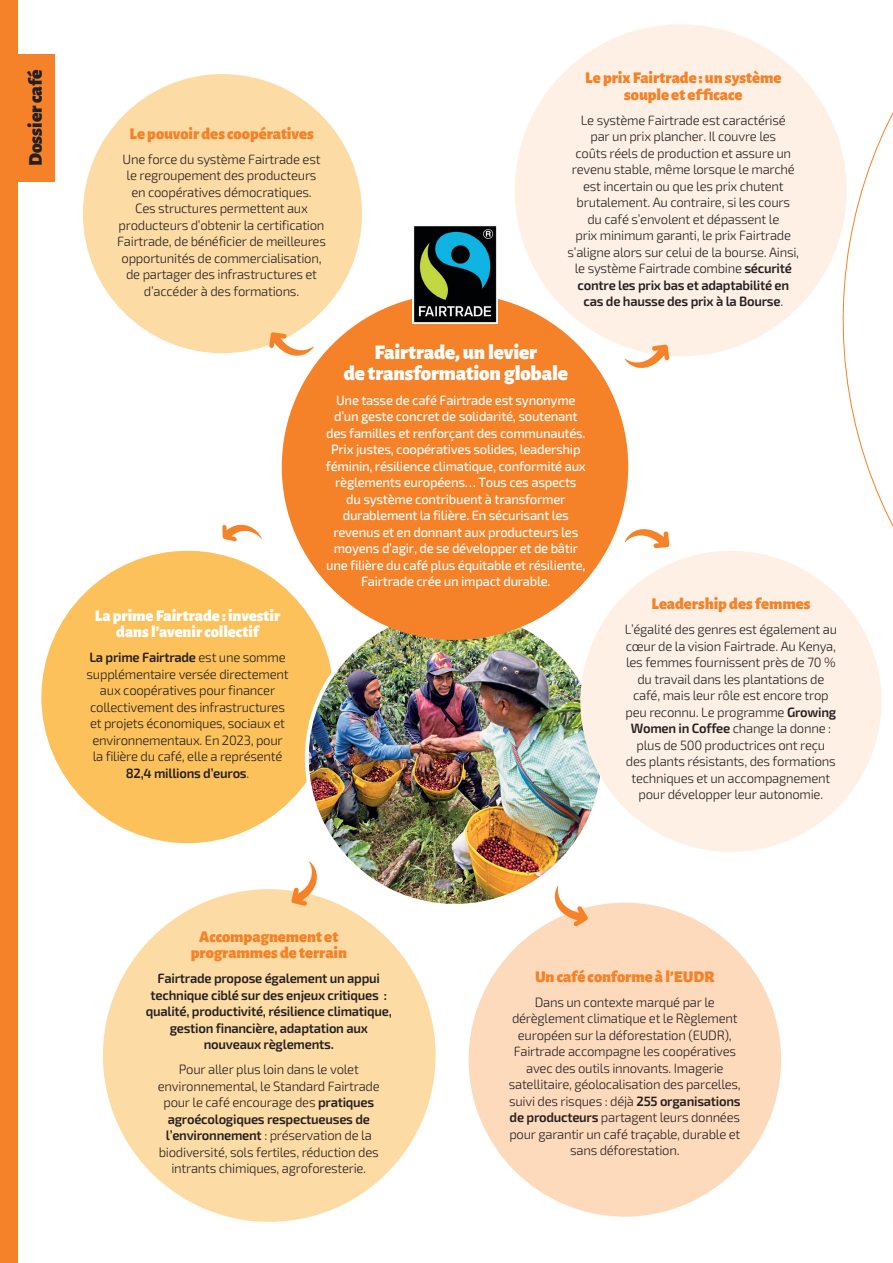
<style>
.page{position:relative;width:893px;height:1263px;background:#fff}
.page>*{position:absolute;margin:0;border:0;box-sizing:border-box;transform-origin:0 0}
.t1{font:900 21px/21px "Alegreya Sans";letter-spacing:-.01em;color:#fff;text-align:center}
.t2{font:900 19.5px "Alegreya Sans";color:#231f20}
.t3{font:900 16.5px/16.5px "Alegreya Sans";letter-spacing:-.005em;color:#f58229;text-align:center}
.t4{font:900 16.5px/16.5px "Alegreya Sans";letter-spacing:-.005em;color:#fff;text-align:center}
.t5{font:300 13.5px/16.5px "Exo 2";letter-spacing:-.02em;color:#231f20;text-align:center}
.t6{font:500 13.5px/16.5px "Exo 2";letter-spacing:-.02em;color:#fff;text-align:center}
.t7{font:600 13.5px/16.5px "Exo 2";letter-spacing:-.02em;color:#231f20;text-align:center}
.s1{font-weight:600}
</style>
<div class="page">
<div style="left:41px;top:551px;width:293px;height:292px;background:#fcc15a;border-radius:50%"></div>
<svg style="left:786px;top:112px;width:107px;height:717px"></svg>
<div style="left:0;top:0;width:17px;height:1263px;background:#f58229"></div>
<div style="left:17px;top:54px;width:38px;height:128px;background:#f58229"></div>
<img style="left:307px;top:609px;width:296px;height:297px;border-radius:148px">
<div style="left:282px;top:294px;width:346px;height:346px;background:#f58229;border-radius:50%"></div>
<div style="left:515px;top:24px;width:332px;height:332px;background:#fef0e4;border-radius:50%"></div>
<div style="left:83px;top:74px;width:279px;height:279px;background:#fddba4;border-radius:50%"></div>
<div style="left:103px;top:889px;width:333px;height:333px;background:#fddba4;border-radius:50%"></div>
<div style="left:580px;top:551px;width:301px;height:301px;background:#fef0e4;border-radius:50%"></div>
<div style="left:469px;top:903px;width:312px;height:313px;background:#fddabc;border-radius:50%"></div>
<img style="left:413px;top:226px;width:84px;height:98px">
<svg style="left:625px;top:344px;width:44px;height:24px"></svg>
<svg style="left:625px;top:529px;width:44px;height:19px"></svg>
<svg style="left:269px;top:332px;width:45px;height:24px"></svg>
<svg style="left:222px;top:524px;width:40px;height:17px"></svg>
<svg style="left:291px;top:861px;width:30px;height:45px"></svg>
<svg style="left:551px;top:886px;width:37px;height:40px"></svg>
<h2 class="t2" style="left:20px;top:166px;width:98px;rotate:-90deg">Dossier café</h2>
<p class="t3" style="left:129px;top:124px;width:186px">Le pouvoir des coopératives</p>
<p class="t5" style="left:117px;top:151px;width:210px">Une force du système Fairtrade est le regroupement des producteurs<br>en coopératives démocratiques.<br>Ces structures permettent aux producteurs d’obtenir la certification Fairtrade, de bénéficier de meilleures opportunités de commercialisation, de partager des infrastructures et d’accéder à des formations.</p>
<p class="t3" style="left:585px;top:68px;width:198px">Le prix Fairtrade : un système souple et efficace</p>
<p class="t5" style="left:567px;top:112px;width:233px">Le système Fairtrade est caractérisé<br>par un prix plancher. Il couvre les<br>coûts réels de production et assure un revenu stable, même lorsque le marché est incertain ou que les prix chutent brutalement. Au contraire, si les cours<br>du café s’envolent et dépassent le<br>prix minimum garanti, le prix Fairtrade s’aligne alors sur celui de la bourse. Ainsi, le système Fairtrade combine <span class="s1">sécurité contre les prix bas et adaptabilité en cas de hausse des prix à la Bourse</span>.</p>
<p class="t4" style="left:95px;top:605px;width:187px">La prime Fairtrade : investir dans l’avenir collectif</p>
<p class="t5" style="left:87px;top:649px;width:203px"><span class="s1">La prime Fairtrade</span> est une somme supplémentaire versée directement aux coopératives pour financer collectivement des infrastructures et projets économiques, sociaux et environnementaux. En 2023, pour la filière du café, elle a représenté <span class="s1">82,4 millions d’euros</span>.</p>
<h1 class="t1" style="left:344px;top:340px;width:226px">Fairtrade, un levier<br>de transformation globale</h1>
<p class="t6" style="left:326px;top:392px;width:261px">Une tasse de café Fairtrade est synonyme d’un geste concret de solidarité, soutenant des familles et renforçant des communautés.<br>Prix justes, coopératives solides, leadership féminin, résilience climatique, conformité aux règlements européens… Tous ces aspects<br>du système contribuent à transformer durablement la filière. En sécurisant les revenus et en donnant aux producteurs les moyens d’agir, de se développer et de bâtir une filière du café plus équitable et résiliente, Fairtrade crée un impact durable.</p>
<p class="t3" style="left:651px;top:594px;width:160px">Leadership des femmes</p>
<p class="t5" style="left:625px;top:621px;width:214px">L’égalité des genres est également au cœur de la vision Fairtrade. Au Kenya, les femmes fournissent près de 70 % du travail dans les plantations de café, mais leur rôle est encore trop peu reconnu. Le programme <span class="s1">Growing Women in Coffee</span> change la donne : plus de 500 productrices ont reçu des plants résistants, des formations techniques et un accompagnement pour développer leur autonomie.</p>
<p class="t3" style="left:191px;top:926px;width:158px">Accompagnement et programmes de terrain</p>
<p class="t7" style="left:146px;top:970px;width:248px">Fairtrade propose également un appui technique ciblé sur des enjeux critiques : qualité, productivité, résilience climatique, gestion financière, adaptation aux nouveaux règlements.</p>
<p class="t5" style="left:158px;top:1061px;width:223px">Pour aller plus loin dans le volet environnemental, le Standard Fairtrade pour le café encourage des <span class="s1">pratiques agroécologiques respectueuses de l’environnement</span> : préservation de la biodiversité, sols fertiles, réduction des intrants chimiques, agroforesterie.</p>
<p class="t3" style="left:535px;top:967px;width:181px">Un café conforme à l’EUDR</p>
<p class="t5" style="left:509px;top:994px;width:233px">Dans un contexte marqué par le dérèglement climatique et le Règlement européen sur la déforestation (EUDR), Fairtrade accompagne les coopératives avec des outils innovants. Imagerie satellitaire, géolocalisation des parcelles, suivi des risques : déjà <span class="s1">255 organisations de producteurs</span> partagent leurs données pour garantir un café traçable, durable et sans déforestation.</p>
</div>
